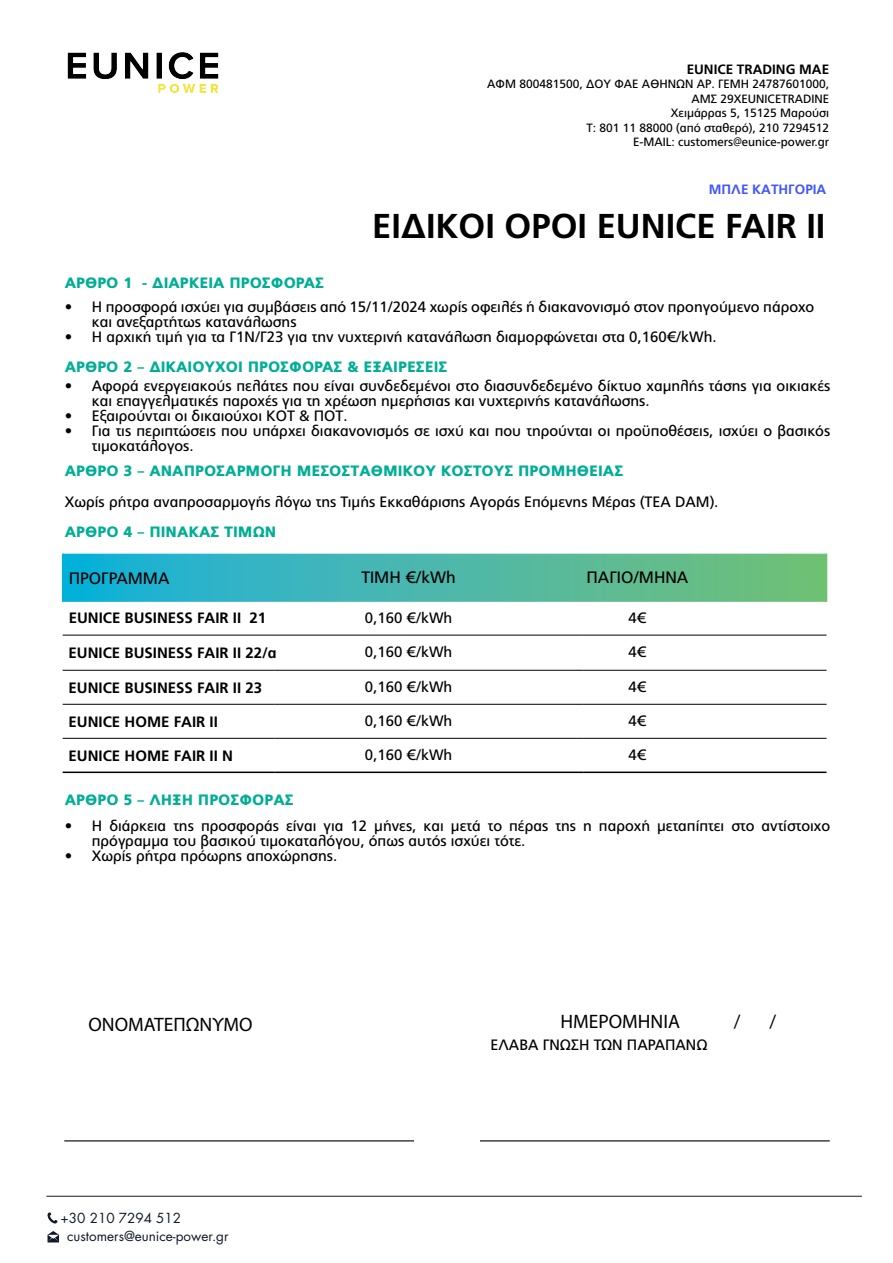
<style>
.page{position:relative;width:893px;height:1263px;background:#fff}
.page>*{position:absolute;margin:0;border:0;box-sizing:border-box;transform-origin:0 0}
.t1{font:700 34.5px "PF Catalog";color:#000}
.t2{font:19.5px "Myriad Pro";color:#000}
.t3{font:16.5px "PF Catalog";color:#000}
.t4{font:15px/15px "PF Catalog";color:#000}
.t5{font:900 15px "PF Catalog";color:#00ae95}
.t6{font:700 15px "PF Catalog";color:#000}
.t7{font:13.5px "Futura Std";color:#12192b}
.t8{font:700 13.5px "PF Catalog";color:#000}
.t9{font:700 13.5px "PF Catalog";color:#4055ff}
.t10{font:12px/14.4px "PF Catalog";color:#000;text-align:right}
</style>
<div class="page">
<svg style="left:63px;top:554px;width:763px;height:48px;background:#48b8a9"></svg>
<hr style="left:63px;top:771px;width:212px;height:2px;background:#000">
<hr style="left:275px;top:771px;width:126px;height:2px;background:#000">
<hr style="left:401px;top:771px;width:183px;height:2px;background:#000">
<hr style="left:584px;top:771px;width:243px;height:2px;background:#000">
<hr style="left:63px;top:635px;width:212px;height:1px;background:#000">
<hr style="left:275px;top:635px;width:126px;height:1px;background:#000">
<hr style="left:401px;top:635px;width:183px;height:1px;background:#000">
<hr style="left:584px;top:635px;width:243px;height:1px;background:#000">
<hr style="left:63px;top:670px;width:212px;height:1px;background:#000">
<hr style="left:275px;top:670px;width:126px;height:1px;background:#000">
<hr style="left:401px;top:670px;width:183px;height:1px;background:#000">
<hr style="left:584px;top:670px;width:243px;height:1px;background:#000">
<hr style="left:63px;top:704px;width:212px;height:1px;background:#000">
<hr style="left:275px;top:704px;width:126px;height:1px;background:#000">
<hr style="left:401px;top:704px;width:183px;height:1px;background:#000">
<hr style="left:584px;top:704px;width:243px;height:1px;background:#000">
<hr style="left:63px;top:738px;width:212px;height:1px;background:#000">
<hr style="left:275px;top:738px;width:126px;height:1px;background:#000">
<hr style="left:401px;top:738px;width:183px;height:1px;background:#000">
<hr style="left:584px;top:738px;width:243px;height:1px;background:#000">
<hr style="left:64px;top:1140px;width:350px;height:1px;background:#000">
<hr style="left:480px;top:1140px;width:350px;height:1px;background:#000">
<svg style="left:48px;top:1231px;width:11px;height:11px"></svg>
<svg style="left:47px;top:1212px;width:11px;height:11px"></svg>
<hr style="left:46px;top:1196px;width:816px;height:1px;background:#12192b">
<img style="left:67px;top:52px;width:152px;height:41px">
<p class="t8" style="left:687px;top:61px;width:144px">EUNICE TRADING ΜAE</p>
<p class="t10" style="left:487px;top:77px;width:343px">ΑΦΜ 800481500, ΔΟΥ ΦΑΕ ΑΘΗΝΩΝ ΑΡ. ΓΕΜΗ 24787601000, ΑΜΣ 29ΧEUNICETRADINE<br>Χειμάρρας 5, 15125 Μαρούσι<br>Τ: 801 11 88000 (από σταθερό), 210 7294512<br>E-MAIL: customers@eunice-power.gr</p>
<p class="t9" style="left:709px;top:181px;width:119px">ΜΠΛΕ ΚΑΤΗΓΟΡΙΑ</p>
<h1 class="t1" style="left:372px;top:206px;width:455px">ΕΙΔΙΚΟΙ ΟΡΟΙ EUNICE FAIR II</h1>
<p class="t5" style="left:65px;top:274px;width:261px">ΆΡΘΡΟ 1 - ΔΙΆΡΚΕΙΑ ΠΡΟΣΦΟΡΆΣ</p>
<p class="t4" style="left:92px;top:299px;width:724px;text-indent:-27px">• Η προσφορά ισχύει για συμβάσεις από 15/11/2024 χωρίς οφειλές ή διακανονισμό στον προηγούμενο πάροχο και ανεξαρτήτως κατανάλωσης</p>
<p class="t4" style="left:65px;top:329px;width:653px">• Η αρχική τιμή για τα Γ1Ν/Γ23 για την νυχτερινή κατανάλωση διαμορφώνεται στα 0,160€/kWh.</p>
<p class="t5" style="left:65px;top:358px;width:384px">ΆΡΘΡΟ 2 – ΔΙΚΑΙΟΎΧΟΙ ΠΡΟΣΦΟΡΆΣ &amp; ΕΞΑΙΡΈΣΕΙΣ</p>
<p class="t4" style="left:92px;top:378px;width:740px;text-indent:-27px">• Αφορά ενεργειακούς πελάτες που είναι συνδεδεμένοι στο διασυνδεδεμένο δίκτυο χαμηλής τάσης για οικιακές και επαγγελματικές παροχές για τη χρέωση ημερήσιας και νυχτερινής κατανάλωσης.</p>
<p class="t4" style="left:65px;top:408px;width:284px">• Eξαιρούνται οι δικαιούχοι ΚΟΤ &amp; ΠΟΤ.</p>
<p class="t4" style="left:92px;top:423px;width:740px;text-indent:-27px">• Για τις περιπτώσεις που υπάρχει διακανονισμός σε ισχύ και που τηρούνται οι προϋποθέσεις, ισχύει ο βασικός τιμοκατάλογος.</p>
<p class="t5" style="left:65px;top:462px;width:560px">ΆΡΘΡΟ 3 – ΆΝΆΠΡΟΣΆΡΜΟΓΗ ΜΕΣΟΣΤΆΘΜΙΚΟΎ ΚΟΣΤΟΎΣ ΠΡΟΜΗΘΕΙΆΣ</p>
<p class="t4" style="left:65px;top:494px;width:655px">Χωρίς ρήτρα αναπροσαρμογής λόγω της Τιμής Εκκαθάρισης Αγοράς Επόμενης Μέρας (ΤΕΑ DAM).</p>
<p class="t5" style="left:65px;top:523px;width:213px">ΆΡΘΡΟ 4 – ΠΙΝΆΚΆΣ ΤΙΜΏΝ</p>
<p class="t3" style="left:69px;top:568px;width:102px">ΠΡΟΓΡΑΜΜΑ</p>
<p class="t3" style="left:361px;top:568px;width:96px">ΤΙΜΗ €/kWh</p>
<p class="t3" style="left:586px;top:568px;width:103px">ΠΑΓΙΟ/ΜΗΝΑ</p>
<p class="t6" style="left:69px;top:609px;width:199px">EUNICE BUSINESS FAIR II 21</p>
<p class="t4" style="left:365px;top:610px;width:89px">0,160 €/kWh</p>
<p class="t4" style="left:628px;top:610px;width:19px">4€</p>
<p class="t6" style="left:69px;top:644px;width:210px">EUNICE BUSINESS FAIR II 22/α</p>
<p class="t4" style="left:365px;top:645px;width:89px">0,160 €/kWh</p>
<p class="t4" style="left:628px;top:645px;width:19px">4€</p>
<p class="t6" style="left:69px;top:679px;width:195px">EUNICE BUSINESS FAIR II 23</p>
<p class="t4" style="left:365px;top:679px;width:89px">0,160 €/kWh</p>
<p class="t4" style="left:628px;top:679px;width:19px">4€</p>
<p class="t6" style="left:69px;top:713px;width:151px">EUNICE HOME FAIR II</p>
<p class="t4" style="left:365px;top:713px;width:89px">0,160 €/kWh</p>
<p class="t4" style="left:628px;top:713px;width:19px">4€</p>
<p class="t6" style="left:69px;top:747px;width:166px">EUNICE HOME FAIR II N</p>
<p class="t4" style="left:365px;top:747px;width:89px">0,160 €/kWh</p>
<p class="t4" style="left:628px;top:747px;width:19px">4€</p>
<p class="t5" style="left:65px;top:790px;width:230px">ΆΡΘΡΟ 5 – ΛΗΞΗ ΠΡΟΣΦΟΡΆΣ</p>
<p class="t4" style="left:92px;top:819px;width:740px;text-indent:-27px">• Η διάρκεια της προσφοράς είναι για 12 μήνες, και μετά το πέρας της η παροχή μεταπίπτει στο αντίστοιχο πρόγραμμα του βασικού τιμοκαταλόγου, όπως αυτός ισχύει τότε.</p>
<p class="t4" style="left:65px;top:849px;width:274px">• Χωρίς ρήτρα πρόωρης αποχώρησης.</p>
<h2 class="t2" style="left:88px;top:1012px;width:166px">ΟΝΟΜΑΤΕΠΩΝΥΜΟ</h2>
<h2 class="t2" style="left:560px;top:1009px;width:121px">ΗΜΕΡΟΜΗΝΙΑ</h2>
<h2 class="t2" style="left:734px;top:1009px;width:8px">/</h2>
<h2 class="t2" style="left:769px;top:1009px;width:8px">/</h2>
<p class="t4" style="left:491px;top:1037px;width:217px">ΈΛΑΒΑ ΓΝΏΣΗ ΤΩΝ ΠΑΡΑΠΆΝΩ</p>
<p class="t7" style="left:61px;top:1209px;width:122px">+30 210 7294 512</p>
<p class="t7" style="left:67px;top:1227px;width:163px">customers@eunice-power.gr</p>
</div>
